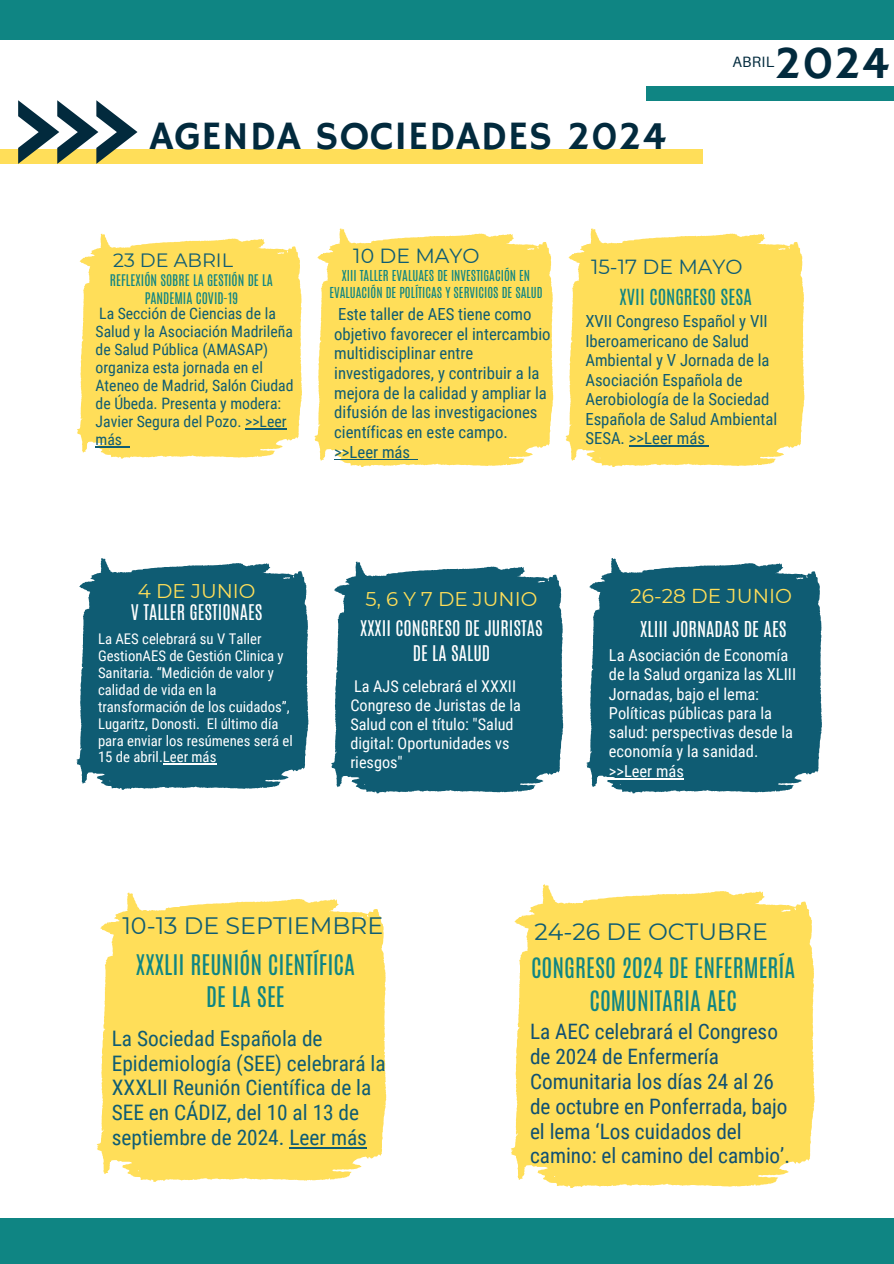
<style>
.page{position:relative;width:894px;height:1264px;background:#fff}
.page>*{position:absolute;margin:0;border:0;box-sizing:border-box;transform-origin:0 0}
.t1{font:46.65px "Hammersmith One";color:#022a3d}
.t2{font:40.2px "Hammersmith One";letter-spacing:.015em;color:#022a3d}
.t3{font:23.7px/32px "Antonio";color:#0f8583;text-align:center}
.t4{font:23.7px "Montserrat";color:#0f5c73}
.t5{font:23.55px/32.7px "Antonio";color:#0f8583;text-align:center}
.t6{font:23.55px "Montserrat";color:#0f5c73}
.t7{font:21.3px/24.8px "Roboto Condensed";color:#105072}
.t8{font:21.3px/24.9px "Roboto Condensed";color:#0f5c73}
.t9{font:20.4px "Montserrat";color:#0f5c73}
.t10{font:20.1px "Montserrat";color:#ffde59}
.t11{font:19.8px "Montserrat";color:#ffde59}
.t12{font:19.2px "Montserrat";color:#0f5c73}
.t13{font:18.6px "Antonio";color:#0f8583}
.t14{font:18.3px "Antonio";color:#fff}
.t15{font:18px/25.2px "Antonio";color:#fff;text-align:center}
.t16{font:16.65px/19.6px "Roboto Condensed";color:#0f5c73}
.t17{font:16.5px/19.2px "Roboto Condensed";color:#fff}
.t18{font:16.2px/18.9px "Roboto Condensed";color:#fff}
.t19{font:15.75px/18px "Roboto Condensed";color:#0f5c73}
.t20{font:15px "Aileron";letter-spacing:.015em;color:#022a3d}
.t21{font:14.7px/16.8px "Roboto Condensed";color:#fff}
.t22{font:13.35px/17.9px "Antonio";color:#0f8583;text-align:center}
.t23{font:12.6px/17px "Antonio";color:#0f8583;text-align:center}
</style>
<div class="page">
<div style="left:0;top:149px;width:702px;height:15px;background:#ffde59"></div>
<div style="left:645px;top:86px;width:248px;height:14px;background:#0f8583"></div>
<svg style="left:18px;top:100px;width:119px;height:64px"></svg>
<div style="left:0;top:0;width:893px;height:39px;background:#0f8583"></div>
<div style="left:0;top:1217px;width:893px;height:46px;background:#0f8583"></div>
<svg style="left:586px;top:558px;width:235px;height:235px;background:#266b80"></svg>
<svg style="left:511px;top:884px;width:303px;height:303px;background:#ffe168"></svg>
<svg style="left:608px;top:778px;width:16px;height:1px"></svg>
<hr style="left:624px;top:778px;width:59px;height:1px;background:#fff">
<svg style="left:97px;top:892px;width:289px;height:289px;background:#fee169"></svg>
<hr style="left:289px;top:1146px;width:78px;height:2px;background:#0f5c73">
<svg style="left:565px;top:228px;width:239px;height:239px;background:#fee169"></svg>
<svg style="left:628px;top:445px;width:16px;height:2px"></svg>
<hr style="left:644px;top:445px;width:60px;height:2px;background:#0f5c73">
<svg style="left:331px;top:561px;width:232px;height:232px;background:#266c80"></svg>
<svg style="left:314px;top:228px;width:239px;height:239px;background:#fee169"></svg>
<hr style="left:334px;top:458px;width:76px;height:1px;background:#0f5c73">
<svg style="left:76px;top:558px;width:232px;height:231px;background:#266b80"></svg>
<hr style="left:163px;top:763px;width:53px;height:1px;background:#fff">
<svg style="left:77px;top:233px;width:225px;height:225px;background:#fee169"></svg>
<hr style="left:245px;top:428px;width:41px;height:1px;background:#0f5c73">
<svg style="left:96px;top:446px;width:33px;height:1px"></svg>
<h2 class="t2" style="left:150px;top:113px;width:517px">AGENDA SOCIEDADES 2024</h2>
<p class="t20" style="left:732px;top:52px;width:43px">ABRIL</p>
<h1 class="t1" style="left:774px;top:35px;width:116px">2024</h1>
<p class="t12" style="left:113px;top:248px;width:121px">23 DE ABRIL</p>
<p class="t22" style="left:110px;top:271px;width:165px">REFLEXIÓN SOBRE LA GESTIÓN DE LA<br>PANDEMIA COVID-19</p>
<p class="t19" style="left:96px;top:305px;width:199px">La Sección de Ciencias de la<br>Salud y la Asociación Madrileña de Salud Pública (AMASAP) organiza esta jornada en el<br>Ateneo de Madrid, Salón Ciudad de Úbeda. Presenta y modera:<br>Javier Segura del Pozo. &gt;&gt;Leer más</p>
<p class="t9" style="left:353px;top:243px;width:128px">10 DE MAYO</p>
<p class="t23" style="left:329px;top:267px;width:215px">XIII TALLER EVALUAES DE INVESTIGACIÓN EN<br>EVALUACIÓN DE POLÍTICAS Y SERVICIOS DE SALUD</p>
<p class="t16" style="left:334px;top:304px;width:218px">Este taller de AES tiene como objetivo favorecer el intercambio multidisciplinar entre investigadores, y contribuir a la mejora de la calidad y ampliar la difusión de las investigaciones científicas en este campo. &gt;&gt;Leer más</p>
<p class="t9" style="left:591px;top:254px;width:153px">15-17 DE MAYO</p>
<p class="t13" style="left:619px;top:284px;width:134px">XVII CONGRESO SESA</p>
<p class="t16" style="left:585px;top:312px;width:193px">XVII Congreso Español y VII<br>Iberoamericano de Salud<br>Ambiental y V Jornada de la<br>Asociación Española de<br>Aerobiología de la Sociedad<br>Española de Salud Ambiental<br>SESA. &gt;&gt;Leer más</p>
<p class="t11" style="left:138px;top:579px;width:119px">4 DE JUNIO</p>
<p class="t15" style="left:131px;top:600px;width:133px">V TALLER GESTIONAES</p>
<p class="t21" style="left:98px;top:631px;width:196px">La AES celebrará su V Taller<br>GestionAES de Gestión Clinica y<br>Sanitaria. “Medición de valor y calidad de vida en la transformación de los cuidados”,<br>Lugaritz, Donosti. El último día para enviar los resúmenes será el<br>15 de abril.Leer más</p>
<p class="t11" style="left:365px;top:586px;width:173px">5, 6 Y 7 DE JUNIO</p>
<p class="t15" style="left:360px;top:616px;width:184px">XXXII CONGRESO DE JURISTAS<br>DE LA SALUD</p>
<p class="t18" style="left:350px;top:677px;width:172px">La AJS celebrará el XXXII<br>Congreso de Juristas de la<br>Salud con el título: "Salud digital: Oportunidades vs riesgos"</p>
<p class="t10" style="left:630px;top:583px;width:163px">26-28 DE JUNIO</p>
<p class="t14" style="left:640px;top:616px;width:148px">XLIII JORNADAS DE AES</p>
<p class="t17" style="left:608px;top:646px;width:189px">La Asociación de Economía de la Salud organiza las XLIII<br>Jornadas, bajo el lema:<br>Políticas públicas para la salud: perspectivas desde la economía y la sanidad. &gt;&gt;Leer más</p>
<h3 class="t4" style="left:122px;top:910px;width:262px">10-13 DE SEPTIEMBRE</h3>
<h3 class="t3" style="left:136px;top:948px;width:221px">XXXLII REUNIÓN CIENTÍFICA<br>DE LA SEE</h3>
<p class="t8" style="left:112px;top:1025px;width:275px">La Sociedad Española de<br>Epidemiología (SEE) celebrará la<br>XXXLII Reunión Científica de la<br>SEE en CÁDIZ, del 10 al 13 de septiembre de 2024. Leer más</p>
<h3 class="t6" style="left:534px;top:916px;width:235px">24-26 DE OCTUBRE</h3>
<h3 class="t5" style="left:531px;top:951px;width:266px">CONGRESO 2024 DE ENFERMERÍA<br>COMUNITARIA AEC</h3>
<p class="t7" style="left:530px;top:1019px;width:261px">La AEC celebrará el Congreso de 2024 de Enfermería<br>Comunitaria los días 24 al 26 de octubre en Ponferrada, bajo el lema ‘Los cuidados del camino: el camino del cambio’.</p>
</div>
